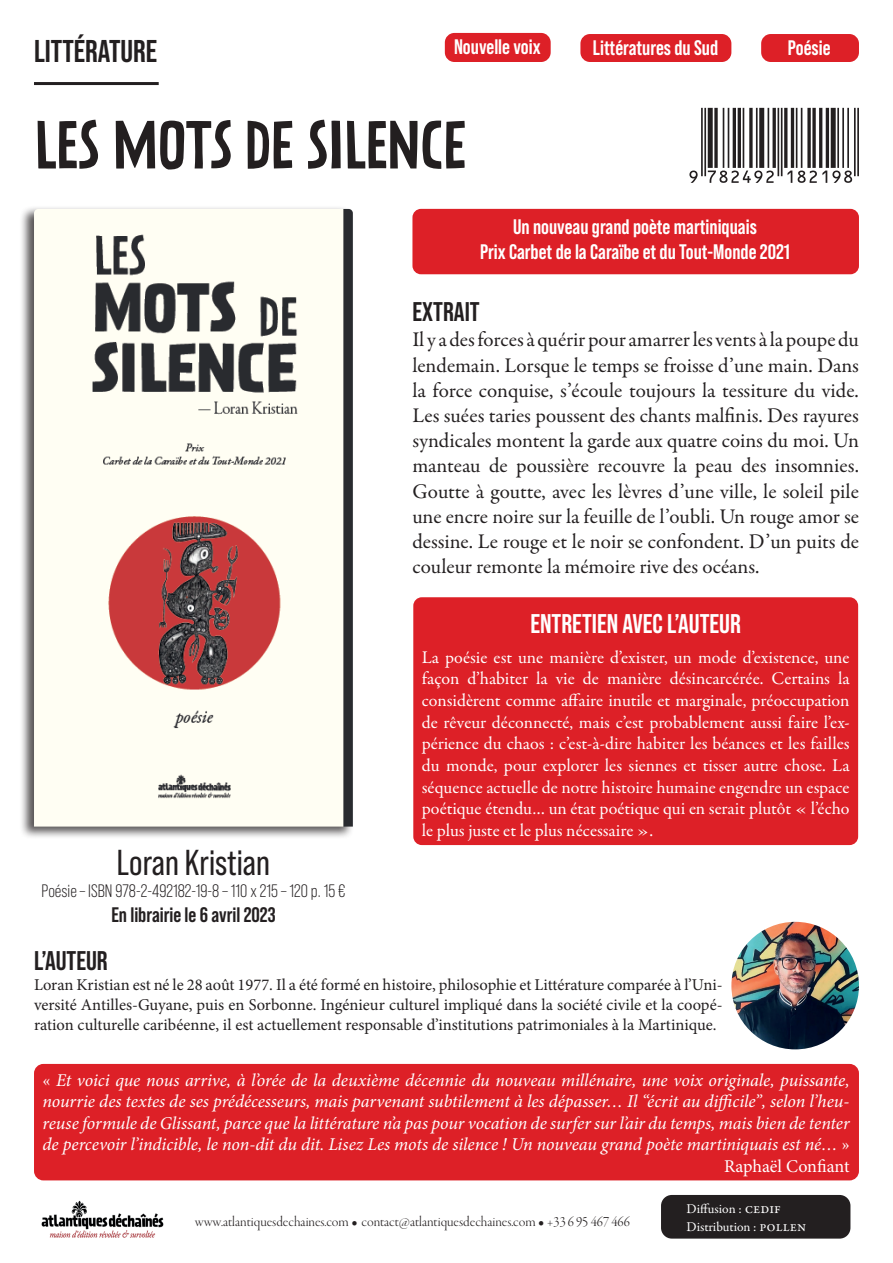
<style>
.page{position:relative;width:893px;height:1263px;background:#fff}
.page>*{position:absolute;margin:0;border:0;box-sizing:border-box;transform-origin:0 0}
.t1{font:60px "Prater Sans Pro";letter-spacing:-.015em;color:#231f20}
.t2{font:36px "Bebas Neue Pro";color:#231f20}
.t3{font:700 31.5px "Bebas Neue Pro";color:#231f20}
.t4{font:700 27px "Bebas Neue Pro";color:#fff}
.t5{font:700 27px "Bebas Neue Pro";color:#231f20}
.t6{font:21px/25.2px "Garamond Premr Pro";letter-spacing:-.005em;color:#231f20;text-align:justify}
.t7{font:700 21px/25.2px "Bebas Neue Pro";color:#fff;text-align:center}
.t8{font:700 21px "Bebas Neue Pro";color:#231f20}
.t9{font:18px/21.6px "Garamond Premr Pro";color:#fff;text-align:justify}
.t10{font:italic 18px/21.6px "Minion Pro";letter-spacing:-.005em;color:#fff;text-align:right}
.t11{font:18px "Bebas Neue Pro";color:#231f20}
.t12{font:16.5px/19.8px "Minion Pro";color:#231f20;text-align:justify}
.t13{font:15px "Garamond Premr Pro Lt Disp";color:#231f20}
.t14{font:13.5px/18px "Garamond Premr Pro";letter-spacing:-.005em;color:#fff}
.s1{font-style:normal}
.s2{font-size:15px}
</style>
<div class="page">
<div style="left:412px;top:209px;width:447px;height:65px;background:#dd2027;border-radius:9px"></div>
<hr style="left:34px;top:82px;width:125px;height:3px;background:#231f20">
<div style="left:580px;top:34px;width:151px;height:28px;background:#dd2027;border-radius:10px"></div>
<div style="left:761px;top:34px;width:98px;height:28px;background:#dd2027;border-radius:10px"></div>
<div style="left:445px;top:33px;width:106px;height:29px;background:#dd2027;border-radius:10px"></div>
<div style="left:19px;top:206px;width:335px;height:634px;background:#231f20;opacity:.75"></div>
<img style="left:34px;top:209px;width:319px;height:617px">
<img style="left:731px;top:922px;width:128px;height:127px;border-radius:64px">
<div style="left:413px;top:597px;width:445px;height:248px;background:#dd2027;border-radius:9px"></div>
<svg style="left:689px;top:108px;width:170px;height:75px"></svg>
<div style="left:34px;top:1064px;width:825px;height:116px;background:#dd2027;border-radius:9px"></div>
<img style="left:41px;top:1200px;width:123px;height:38px">
<div style="left:661px;top:1195px;width:189px;height:43px;background:#231f20;border-radius:11px"></div>
<h3 class="t3" style="left:34px;top:33px;width:124px">LITTÉRATURE</h3>
<p class="t7" style="left:454px;top:34px;width:88px">Nouvelle voix</p>
<p class="t7" style="left:593px;top:35px;width:127px">Littératures du Sud</p>
<p class="t7" style="left:788px;top:35px;width:44px">Poésie</p>
<h1 class="t1" style="left:34px;top:107px;width:434px">LES MOTS DE SILENCE</h1>
<p class="t7" style="left:480px;top:214px;width:311px">Un nouveau grand poète martiniquais<br>Prix Carbet de la Caraïbe et du Tout-Monde 2021</p>
<p class="t5" style="left:412px;top:296px;width:69px">EXTRAIT</p>
<p class="t6" style="left:412px;top:328px;width:448px">Il y a des forces à quérir pour amarrer les vents à la poupe du lendemain. Lorsque le temps se froisse d’une main. Dans la force conquise, s’écoule toujours la tessiture du vide.<br>Les suées taries poussent des chants malfinis. Des rayures syndicales montent la garde aux quatre coins du moi. Un manteau de poussière recouvre la peau des insomnies.<br>Goutte à goutte, avec les lèvres d’une ville, le soleil pile une encre noire sur la feuille de l’oubli. Un rouge amor se dessine. Le rouge et le noir se confondent. D’un puits de couleur remonte la mémoire rive des océans.</p>
<p class="t4" style="left:530px;top:608px;width:212px">ENTRETIEN AVEC L’AUTEUR</p>
<p class="t9" style="left:422px;top:647px;width:429px">La poésie est une manière d’exister, un mode d’existence, une façon d’habiter la vie de manière désincarcérée. Certains la considèrent comme affaire inutile et marginale, préoccupation de rêveur déconnecté, mais c’est probablement aussi faire l’ex&shy;périence du chaos : c’est-à-dire habiter les béances et les failles du monde, pour explorer les siennes et tisser autre chose. La séquence actuelle de notre histoire humaine engendre un espace poétique étendu… un état poétique qui en serait plutôt « l’écho le plus juste et le plus nécessaire ».</p>
<h2 class="t2" style="left:117px;top:842px;width:155px">Loran Kristian</h2>
<p class="t11" style="left:41px;top:880px;width:305px">Poésie – ISBN 978-2-492182-19-8 – 110 x 215 – 120 p. 15 €</p>
<p class="t8" style="left:111px;top:902px;width:166px">En librairie le 6 avril 2023</p>
<p class="t5" style="left:34px;top:945px;width:75px">L’AUTEUR</p>
<p class="t12" style="left:34px;top:975px;width:690px">Loran Kristian est né le 28 août 1977. Il a été formé en histoire, philosophie et Littérature comparée à l’Uni&shy;versité Antilles-Guyane, puis en Sorbonne. Ingénieur culturel impliqué dans la société civile et la coopé&shy;ration culturelle caribéenne, il est actuellement responsable d’institutions patrimoniales à la Martinique.</p>
<p class="t10" style="left:43px;top:1069px;width:809px"><span class="s1">«</span> Et voici que nous arrive, à l’orée de la deuxième décennie du nouveau millénaire, une voix originale, puissante, nourrie des textes de ses prédécesseurs, mais parvenant subtilement à les dépasser… Il “écrit au difficile”, selon l’heu&shy;reuse formule de Glissant, parce que la littérature n’a pas pour vocation de surfer sur l’air du temps, mais bien de tenter de percevoir l’indicible, le non-dit du dit. Lisez Les mots de silence ! Un nouveau grand poète martiniquais est né… <span class="s1">» Raphaël Confiant</span></p>
<p class="t13" style="left:195px;top:1213px;width:436px">www.atlantiquesdechaines.com • contact@atlantiquesdechaines.com • +33 6 95 467 466</p>
<p class="t14" style="left:686px;top:1200px;width:121px">Diffusion : <span class="s2">cedif<br></span>Distribution : <span class="s2">pollen</span></p>
</div>
